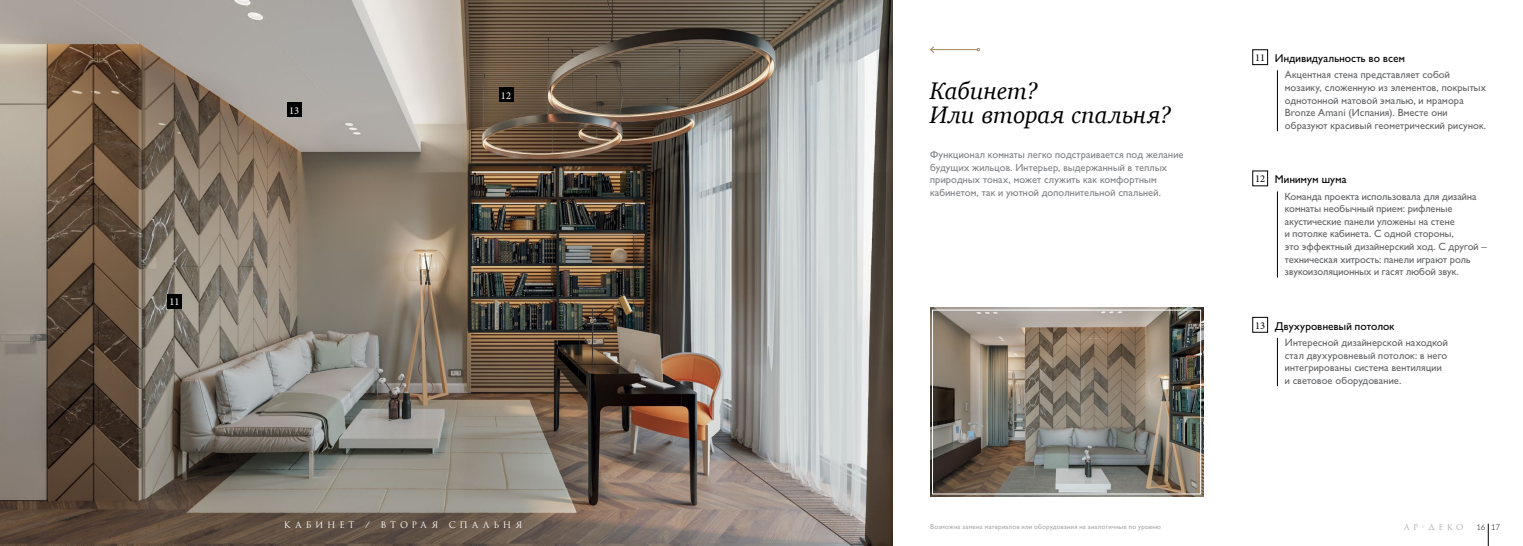
<style>
.page{position:relative;width:1523px;height:546px;background:#fff}
.page>*{position:absolute;margin:0;border:0;box-sizing:border-box;transform-origin:0 0}
.t1{font:italic 24.5px/24.5px "Charter";letter-spacing:-.005em;color:#000}
.t2{font:11.38px "Gals C";letter-spacing:.015em;color:#000}
.t3{font:10.5px/12.6px "Gals C";letter-spacing:.01em;color:#636466}
.t4{font:10.5px/12.6px "Gals C";letter-spacing:.015em;color:#808285}
.t5{font:10.5px "Minion Pro";color:#fff}
.t6{font:8.75px "Romul C";letter-spacing:.43em;color:#fff}
.t7{font:7.88px "Romul C";letter-spacing:.44em;color:#a7a9ac}
.t8{font:300 7.88px "Lato";color:#000}
.t9{font:7px "Gals C";letter-spacing:.03em;color:#a7a9ac}
.s1{font-family:"Minion Pro";font-size:10.5px}
</style>
<div class="page">
<svg style="left:1488px;top:523px;width:1px;height:23px"></svg>
<hr style="left:931px;top:49px;width:46px;height:1px;background:#a38560">
<svg style="left:930px;top:46px;width:5px;height:7px"></svg>
<img style="left:0;top:0;width:893px;height:546px">
<img style="left:930px;top:308px;width:273px;height:188px">
<div style="left:932px;top:310px;width:269px;height:184px;border:1px solid #fff"></div>
<hr style="left:1277px;top:70px;width:1px;height:61px;background:#000">
<hr style="left:1277px;top:191px;width:1px;height:86px;background:#000">
<hr style="left:1277px;top:338px;width:1px;height:48px;background:#000">
<div style="left:1253px;top:50px;width:15px;height:15px;border:1px solid #000"></div>
<div style="left:1253px;top:171px;width:15px;height:15px;border:1px solid #000"></div>
<div style="left:1253px;top:317px;width:15px;height:15px;border:1px solid #000"></div>
<div style="left:167px;top:294px;width:15px;height:15px;background:#000"></div>
<div style="left:499px;top:87px;width:14px;height:15px;background:#000"></div>
<div style="left:287px;top:102px;width:15px;height:15px;background:#000"></div>
<p class="t5" style="left:169px;top:295px;width:12px">11</p>
<p class="t5" style="left:289px;top:103px;width:12px">13</p>
<p class="t5" style="left:501px;top:88px;width:12px">12</p>
<p class="t6" style="left:284px;top:520px;width:240px">К абинет / вторая спальня</p>
<h1 class="t1" style="left:930px;top:78px;width:243px">Кабинет?<br>Или вторая спальня?</h1>
<p class="t4" style="left:930px;top:149px;width:255px">Функционал комнаты легко подстраивается под желание будущих жильцов. Интерьер, выдержанный в теплых природных тонах, может служить как комфортным кабинетом, так и уютной дополнительной спальней.</p>
<p class="t2" style="left:1255px;top:52px;width:151px"><span class="s1">11</span> Индивидуальность во всем</p>
<p class="t3" style="left:1285px;top:69px;width:203px">Акцентная стена представляет собой мозаику, сложенную из элементов, покрытых однотонной матовой эмалью, и мрамора Bronze Amani (Испания). Вместе они образуют красивый геометрический рисунок.</p>
<p class="t2" style="left:1255px;top:173px;width:93px"><span class="s1">12</span> Минимум шума</p>
<p class="t3" style="left:1285px;top:190px;width:203px">Команда проекта использовала для дизайна комнаты необычный прием: рифленые акустические панели уложены на стене<br>и потолке кабинета. С одной стороны,<br>это эффектный дизайнерский ход. С другой – техническая хитрость: панели играют роль звукоизоляционных и гасят любой звук.</p>
<p class="t2" style="left:1255px;top:320px;width:141px"><span class="s1">13</span> Двухуровневый потолок</p>
<p class="t3" style="left:1285px;top:336px;width:165px">Интересной дизайнерской находкой стал двухуровневый потолок: в него интегрированы система вентиляции и световое оборудование.</p>
<p class="t9" style="left:930px;top:523px;width:232px">Возможна замена материалов или оборудования на аналогичные по уровню</p>
<p class="t7" style="left:1404px;top:523px;width:61px">ар-деко</p>
<p class="t8" style="left:1476px;top:521px;width:25px">16 17</p>
</div>
